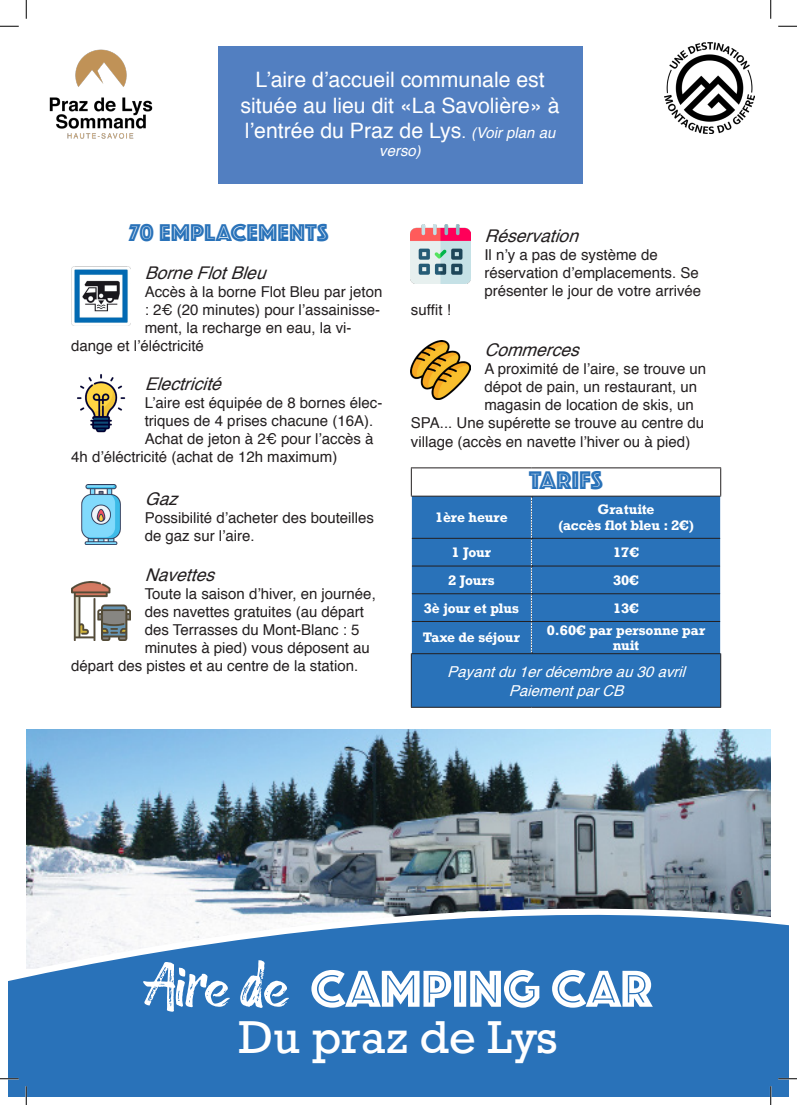
<style>
.page{position:relative;width:797px;height:1105px;background:#fff}
.page>*{position:absolute;margin:0;border:0;box-sizing:border-box;transform-origin:0 0}
.t1{font:53.88px "Phosphate Inline";color:#fff}
.t2{font:43.38px "Rockwell";color:#fff}
.t3{font:26.25px "Phosphate Inline";letter-spacing:-.005em;color:#2972b9}
.t4{font:25px "Phosphate Inline";color:#2972b9}
.t5{font:21.25px/25.5px "Helvetica";color:#fff;text-align:center}
.t6{font:italic 17.5px "Helvetica";color:#231f20}
.t7{font:15px/18px "Helvetica";color:#231f20}
.t8{font:italic 15px "Helvetica";color:#fff}
.t9{font:700 13px/15.5px "Rockwell";color:#fff;text-align:center}
.s1{font-size:17.5px}
.s2{font-style:italic;font-size:15px}
.s3{font-family:"Dolatode Stato"}
</style>
<div class="page">
<img style="left:411px;top:225px;width:59px;height:59px">
<img style="left:411px;top:340px;width:59px;height:59px">
<img style="left:26px;top:730px;width:744px;height:133px">
<img style="left:664px;top:43px;width:90px;height:91px">
<div style="left:412px;top:497px;width:308px;height:210px;background:#2972b9"></div>
<hr style="left:411px;top:467px;width:120px;height:1px;background:#231f20">
<svg style="left:411px;top:468px;width:1px;height:28px"></svg>
<hr style="left:531px;top:467px;width:190px;height:1px;background:#231f20">
<svg style="left:720px;top:468px;width:1px;height:28px"></svg>
<hr style="left:411px;top:496px;width:120px;height:1px;background:#231f20">
<hr style="left:531px;top:496px;width:190px;height:1px;background:#231f20">
<hr style="left:412px;top:538px;width:119px;height:1px;background:#231f20">
<hr style="left:532px;top:538px;width:188px;height:1px;background:#231f20">
<hr style="left:412px;top:566px;width:119px;height:1px;background:#231f20">
<hr style="left:532px;top:566px;width:188px;height:1px;background:#231f20">
<hr style="left:412px;top:593px;width:119px;height:1px;background:#231f20">
<hr style="left:532px;top:593px;width:188px;height:1px;background:#231f20">
<hr style="left:412px;top:621px;width:119px;height:1px;background:#231f20">
<hr style="left:532px;top:621px;width:188px;height:1px;background:#231f20">
<hr style="left:411px;top:653px;width:120px;height:1px;background:#231f20">
<hr style="left:411px;top:654px;width:1px;height:53px;background:#231f20">
<hr style="left:531px;top:653px;width:190px;height:1px;background:#231f20">
<hr style="left:720px;top:654px;width:1px;height:53px;background:#231f20">
<hr style="left:411px;top:707px;width:120px;height:1px;background:#231f20">
<hr style="left:531px;top:707px;width:190px;height:1px;background:#231f20">
<svg style="left:531px;top:497px;width:1px;height:156px"></svg>
<svg style="left:411px;top:538px;width:1px;height:83px"></svg>
<svg style="left:720px;top:538px;width:1px;height:83px"></svg>
<svg style="left:9px;top:863px;width:779px;height:233px;background:#5187bb"></svg>
<img style="left:49px;top:49px;width:104px;height:90px">
<img style="left:71px;top:267px;width:59px;height:59px">
<img style="left:77px;top:374px;width:49px;height:59px">
<img style="left:81px;top:485px;width:40px;height:59px">
<img style="left:71px;top:581px;width:59px;height:59px">
<div style="left:218px;top:46px;width:364px;height:138px;background:#527fc1"></div>
<svg style="left:0;top:25px;width:19px;height:2px"></svg>
<svg style="left:778px;top:25px;width:19px;height:2px"></svg>
<svg style="left:0;top:1078px;width:19px;height:1px"></svg>
<svg style="left:778px;top:1078px;width:19px;height:1px"></svg>
<svg style="left:25px;top:0;width:2px;height:19px"></svg>
<svg style="left:25px;top:1086px;width:2px;height:19px"></svg>
<svg style="left:770px;top:0;width:1px;height:19px"></svg>
<svg style="left:770px;top:1086px;width:1px;height:19px"></svg>
<p class="t5" style="left:240px;top:68px;width:321px">L’aire d’accueil communale est située au lieu dit «La Savolière» à l’entrée du Praz de Lys<span class="s1">.</span> <span class="s2">(Voirplanau</span></p>
<p class="t8" style="left:379px;top:139px;width:48px">verso)</p>
<p class="t4" style="left:129px;top:221px;width:201px">70 EMPLACEMENTS</p>
<p class="t6" style="left:145px;top:259px;width:131px">BorneFlotBleu</p>
<p class="t7" style="left:145px;top:283px;width:239px">Accès à la borne Flot Bleu par jeton</p>
<p class="t7" style="left:145px;top:301px;width:237px">: 2€ (20 minutes) pour l’assainisse-</p>
<p class="t7" style="left:145px;top:319px;width:208px">ment, la recharge en eau, la vi-</p>
<p class="t7" style="left:71px;top:337px;width:134px">dange et l’éléctricité</p>
<p class="t6" style="left:145px;top:370px;width:86px">Electricité</p>
<p class="t7" style="left:145px;top:394px;width:239px">L’aire est équipée de 8 bornes élec-</p>
<p class="t7" style="left:145px;top:412px;width:230px">triques de 4 prises chacune (16A).</p>
<p class="t7" style="left:145px;top:430px;width:230px">Achat de jeton à 2€ pour l’accès à</p>
<p class="t7" style="left:71px;top:448px;width:267px">4h d’éléctricité (achat de 12h maximum)</p>
<p class="t6" style="left:145px;top:485px;width:43px">Gaz</p>
<p class="t7" style="left:145px;top:509px;width:231px">Possibilité d’acheter des bouteilles de gaz sur l’aire.</p>
<p class="t6" style="left:145px;top:562px;width:80px">Navettes</p>
<p class="t7" style="left:145px;top:585px;width:232px">Toute la saison d’hiver, en journée,</p>
<p class="t7" style="left:145px;top:603px;width:221px">des navettes gratuites (au départ</p>
<p class="t7" style="left:145px;top:621px;width:216px">des Terrasses du Mont-Blanc : 5</p>
<p class="t7" style="left:145px;top:639px;width:227px">minutes à pied) vous déposent au</p>
<p class="t7" style="left:71px;top:657px;width:288px">départ des pistes et au centre de la station.</p>
<p class="t7" style="left:411px;top:301px;width:42px">suffit !</p>
<p class="t6" style="left:484px;top:222px;width:104px">Réservation</p>
<p class="t7" style="left:484px;top:246px;width:218px">Il n’y a pas de système de réservation d’emplacements. Se présenter le jour de votre arrivée</p>
<p class="t6" style="left:484px;top:336px;width:105px">Commerces</p>
<p class="t7" style="left:484px;top:360px;width:223px">A proximité de l’aire, se trouve un</p>
<p class="t7" style="left:484px;top:378px;width:214px">dépot de pain, un restaurant, un</p>
<p class="t7" style="left:484px;top:396px;width:211px">magasin de location de skis, un</p>
<p class="t7" style="left:411px;top:414px;width:295px">SPA... Une supérette se trouve au centre du</p>
<p class="t7" style="left:411px;top:433px;width:281px">village (accès en navette l’hiver ou à pied)</p>
<p class="t3" style="left:529px;top:467px;width:75px">TARIFS</p>
<p class="t9" style="left:435px;top:509px;width:74px">1ère heure</p>
<p class="t9" style="left:558px;top:502px;width:137px">Gratuite<br>(accès flot bleu : 2€)</p>
<p class="t9" style="left:451px;top:544px;width:41px">1 Jour</p>
<p class="t9" style="left:613px;top:544px;width:28px">17€</p>
<p class="t9" style="left:448px;top:572px;width:48px">2 Jours</p>
<p class="t9" style="left:613px;top:572px;width:28px">30€</p>
<p class="t9" style="left:424px;top:600px;width:97px">3è jour et plus</p>
<p class="t9" style="left:613px;top:600px;width:28px">13€</p>
<p class="t9" style="left:422px;top:630px;width:99px">Taxe de séjour</p>
<p class="t9" style="left:546px;top:622px;width:160px">0.60€ par personne par nuit</p>
<p class="t8" style="left:447px;top:660px;width:246px">Payantdu1erdécembreau30avril</p>
<p class="t8" style="left:509px;top:679px;width:123px">PaiementparCB</p>
<p class="t1" style="left:145px;top:962px;width:509px"><span class="s3">Aire de</span> CAMPING CAR</p>
<p class="t2" style="left:239px;top:1010px;width:320px">Du praz de Lys</p>
</div>
